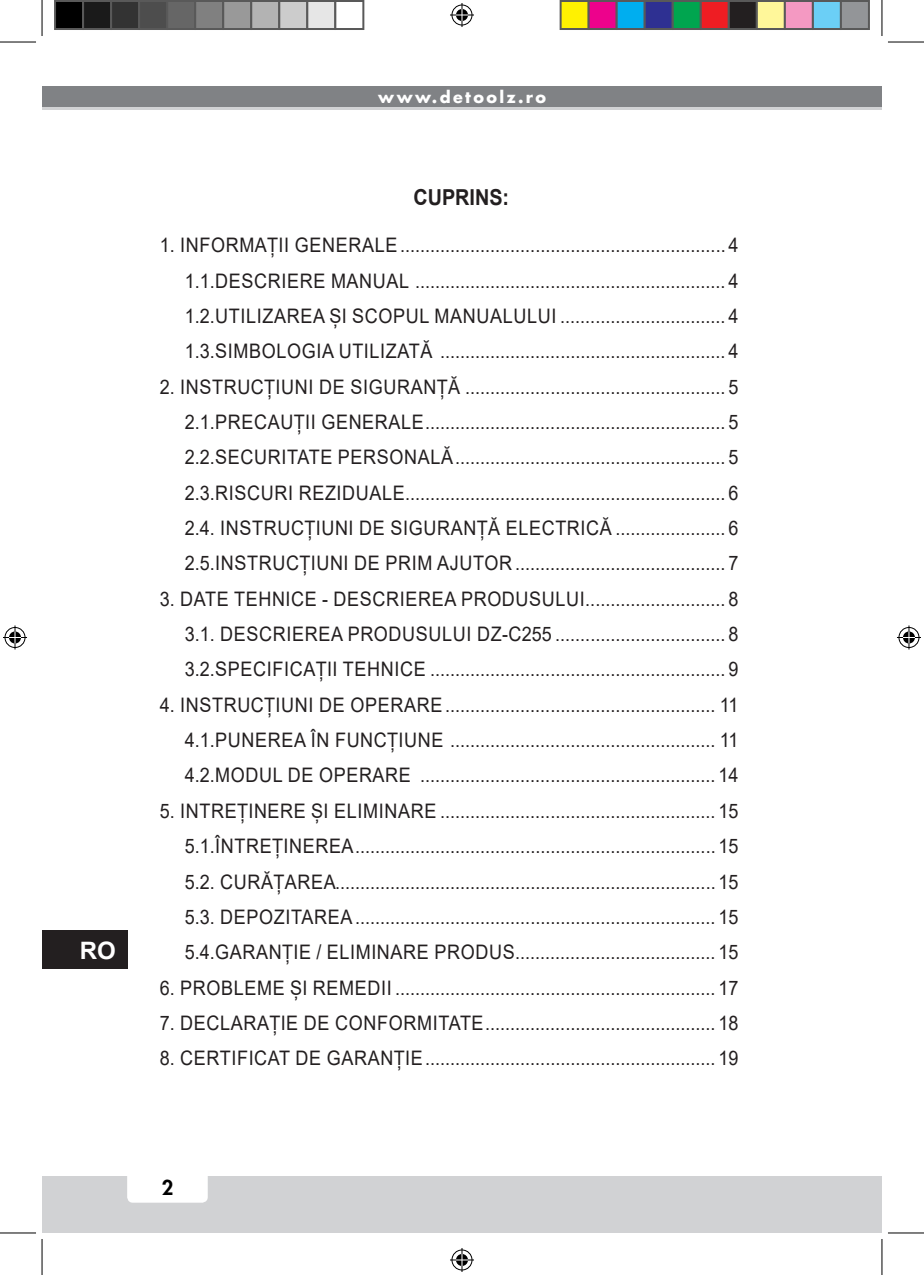
<style>
.page{position:relative;width:924px;height:1275px;background:#fff}
.page>*{position:absolute;margin:0;border:0;box-sizing:border-box;transform-origin:0 0}
.t1{font:700 24px "Arial";color:#fff}
.Testo_normale{font:700 22px "Arial";color:#231f20;scale:.9 1}
.Cuprins-2{font:20px "Arial";letter-spacing:.035em;color:#231f20;scale:.9 1}
.Cuprins-1{font:20px "Arial";letter-spacing:.035em;color:#231f20;scale:.9 1}
.t2{font:800 20px "Futura";color:#000}
.t3{font:700 16px "Futura";letter-spacing:.15em;color:#fff}
</style>
<div class="page">
<div style="left:42px;top:1176px;width:839px;height:57px;background:#d1d2d4"></div>
<div style="left:127px;top:1162px;width:81px;height:40px;background:#fff;border-radius:6px"></div>
<div style="left:42px;top:86px;width:839px;height:24px;background:#808285"></div>
<hr style="left:42px;top:107px;width:839px;height:3px;background:#d1d2d4">
<div style="left:42px;top:930px;width:85px;height:39px;background:#231f20"></div>
<hr style="left:0;top:42px;width:36px;height:1px;background:#000">
<hr style="left:887px;top:42px;width:36px;height:1px;background:#000">
<hr style="left:0;top:1232px;width:36px;height:1px;background:#000">
<hr style="left:887px;top:1232px;width:36px;height:1px;background:#000">
<hr style="left:42px;top:0;width:1px;height:36px;background:#000">
<hr style="left:42px;top:1239px;width:1px;height:36px;background:#000">
<hr style="left:881px;top:0;width:1px;height:36px;background:#000">
<hr style="left:881px;top:1239px;width:1px;height:36px;background:#000">
<svg style="left:450px;top:3px;width:24px;height:24px"></svg>
<svg style="left:450px;top:1248px;width:24px;height:24px"></svg>
<svg style="left:3px;top:625px;width:24px;height:24px"></svg>
<svg style="left:897px;top:625px;width:23px;height:24px"></svg>
<div style="left:55px;top:1px;width:28px;height:28px;background:#000"></div>
<div style="left:54px;top:0;width:30px;height:30px;border:2px solid #595959"></div>
<div style="left:83px;top:1px;width:28px;height:28px;background:#1a1a1a"></div>
<div style="left:82px;top:0;width:30px;height:30px;border:2px solid #595959"></div>
<div style="left:111px;top:1px;width:28px;height:28px;background:#333"></div>
<div style="left:110px;top:0;width:30px;height:30px;border:2px solid #595959"></div>
<div style="left:139px;top:1px;width:28px;height:28px;background:#4d4d4d"></div>
<div style="left:138px;top:0;width:30px;height:30px;border:2px solid #595959"></div>
<div style="left:167px;top:1px;width:28px;height:28px;background:#666"></div>
<div style="left:166px;top:0;width:30px;height:30px;border:2px solid #595959"></div>
<div style="left:195px;top:1px;width:28px;height:28px;background:#808080"></div>
<div style="left:194px;top:0;width:30px;height:30px;border:2px solid #595959"></div>
<div style="left:223px;top:1px;width:28px;height:28px;background:#999"></div>
<div style="left:222px;top:0;width:30px;height:30px;border:2px solid #595959"></div>
<div style="left:251px;top:1px;width:28px;height:28px;background:#b3b3b3"></div>
<div style="left:250px;top:0;width:30px;height:30px;border:2px solid #595959"></div>
<div style="left:279px;top:1px;width:28px;height:28px;background:#ccc"></div>
<div style="left:278px;top:0;width:30px;height:30px;border:2px solid #595959"></div>
<div style="left:307px;top:1px;width:28px;height:28px;background:#e6e6e6"></div>
<div style="left:306px;top:0;width:30px;height:30px;border:2px solid #595959"></div>
<div style="left:334px;top:0;width:30px;height:30px;border:2px solid #595959"></div>
<div style="left:560px;top:1px;width:28px;height:28px;background:#fff101"></div>
<div style="left:559px;top:0;width:30px;height:30px;border:2px solid #595959"></div>
<div style="left:588px;top:1px;width:28px;height:28px;background:#ed028c"></div>
<div style="left:587px;top:0;width:30px;height:30px;border:2px solid #595959"></div>
<div style="left:616px;top:1px;width:28px;height:28px;background:#00aeef"></div>
<div style="left:615px;top:0;width:30px;height:30px;border:2px solid #595959"></div>
<div style="left:644px;top:1px;width:28px;height:28px;background:#2e3092"></div>
<div style="left:643px;top:0;width:30px;height:30px;border:2px solid #595959"></div>
<div style="left:672px;top:1px;width:28px;height:28px;background:#00a54f"></div>
<div style="left:671px;top:0;width:30px;height:30px;border:2px solid #595959"></div>
<div style="left:700px;top:1px;width:28px;height:28px;background:#ee1d23"></div>
<div style="left:699px;top:0;width:30px;height:30px;border:2px solid #595959"></div>
<div style="left:728px;top:1px;width:28px;height:28px;background:#231f20"></div>
<div style="left:727px;top:0;width:30px;height:30px;border:2px solid #595959"></div>
<div style="left:756px;top:1px;width:28px;height:28px;background:#fff79a"></div>
<div style="left:755px;top:0;width:30px;height:30px;border:2px solid #595959"></div>
<div style="left:784px;top:1px;width:28px;height:28px;background:#f499c2"></div>
<div style="left:783px;top:0;width:30px;height:30px;border:2px solid #595959"></div>
<div style="left:812px;top:1px;width:28px;height:28px;background:#6bcff6"></div>
<div style="left:811px;top:0;width:30px;height:30px;border:2px solid #595959"></div>
<div style="left:840px;top:1px;width:28px;height:28px;background:#939598"></div>
<div style="left:839px;top:0;width:30px;height:30px;border:2px solid #595959"></div>
<p class="t1" style="left:80px;top:933px;width:37px">RO</p>
<p class="t3" style="left:378px;top:86px;width:169px">www.detoolz.ro</p>
<p class="Testo_normale" style="left:413px;top:182px;width:108px">CUPRINS:</p>
<p class="Cuprins-1" style="left:160px;top:231px;width:644px">1. INFORMAȚII GENERALE................................................................. 4</p>
<p class="Cuprins-2" style="left:185px;top:267px;width:616px">1.1.DESCRIERE MANUAL .............................................................. 4</p>
<p class="Cuprins-2" style="left:185px;top:302px;width:616px">1.2.UTILIZAREA ȘI SCOPUL MANUALULUI ................................. 4</p>
<p class="Cuprins-2" style="left:185px;top:337px;width:616px">1.3.SIMBOLOGIA UTILIZATĂ ......................................................... 4</p>
<p class="Cuprins-1" style="left:160px;top:373px;width:644px">2. INSTRUCȚIUNI DE SIGURANȚĂ .................................................... 5</p>
<p class="Cuprins-2" style="left:185px;top:408px;width:616px">2.1.PRECAUȚII GENERALE............................................................ 5</p>
<p class="Cuprins-2" style="left:185px;top:443px;width:616px">2.2.SECURITATE PERSONALĂ...................................................... 5</p>
<p class="Cuprins-2" style="left:185px;top:479px;width:616px">2.3.RISCURI REZIDUALE................................................................ 6</p>
<p class="Cuprins-2" style="left:185px;top:514px;width:616px">2.4. INSTRUCȚIUNI DE SIGURANȚĂ ELECTRICĂ ...................... 6</p>
<p class="Cuprins-2" style="left:185px;top:549px;width:616px">2.5.INSTRUCȚIUNI DE PRIM AJUTOR .......................................... 7</p>
<p class="Cuprins-1" style="left:160px;top:585px;width:644px">3. DATE TEHNICE - DESCRIEREA PRODUSULUI............................ 8</p>
<p class="Cuprins-2" style="left:185px;top:620px;width:616px">3.1. DESCRIEREA PRODUSULUI DZ-C255 .................................. 8</p>
<p class="Cuprins-2" style="left:185px;top:655px;width:616px">3.2.SPECIFICAȚII TEHNICE ........................................................... 9</p>
<p class="Cuprins-1" style="left:160px;top:691px;width:644px">4. INSTRUCȚIUNI DE OPERARE...................................................... 11</p>
<p class="Cuprins-2" style="left:185px;top:726px;width:616px">4.1.PUNEREA ÎN FUNCȚIUNE ..................................................... 11</p>
<p class="Cuprins-2" style="left:185px;top:761px;width:616px">4.2.MODUL DE OPERARE ........................................................... 14</p>
<p class="Cuprins-1" style="left:160px;top:797px;width:644px">5. INTREȚINERE ȘI ELIMINARE ....................................................... 15</p>
<p class="Cuprins-2" style="left:185px;top:832px;width:616px">5.1.ÎNTREȚINEREA........................................................................ 15</p>
<p class="Cuprins-2" style="left:185px;top:867px;width:616px">5.2. CURĂȚAREA............................................................................ 15</p>
<p class="Cuprins-2" style="left:185px;top:903px;width:616px">5.3. DEPOZITAREA........................................................................ 15</p>
<p class="Cuprins-2" style="left:185px;top:938px;width:616px">5.4.GARANȚIE / ELIMINARE PRODUS........................................ 15</p>
<p class="Cuprins-1" style="left:160px;top:973px;width:644px">6. PROBLEME ȘI REMEDII ................................................................ 17</p>
<p class="Cuprins-1" style="left:160px;top:1009px;width:644px">7. DECLARAȚIE DE CONFORMITATE.............................................. 18</p>
<p class="Cuprins-1" style="left:160px;top:1044px;width:644px">8. CERTIFICAT DE GARANȚIE.......................................................... 19</p>
<p class="t2" style="left:162px;top:1174px;width:13px">2</p>
</div>
